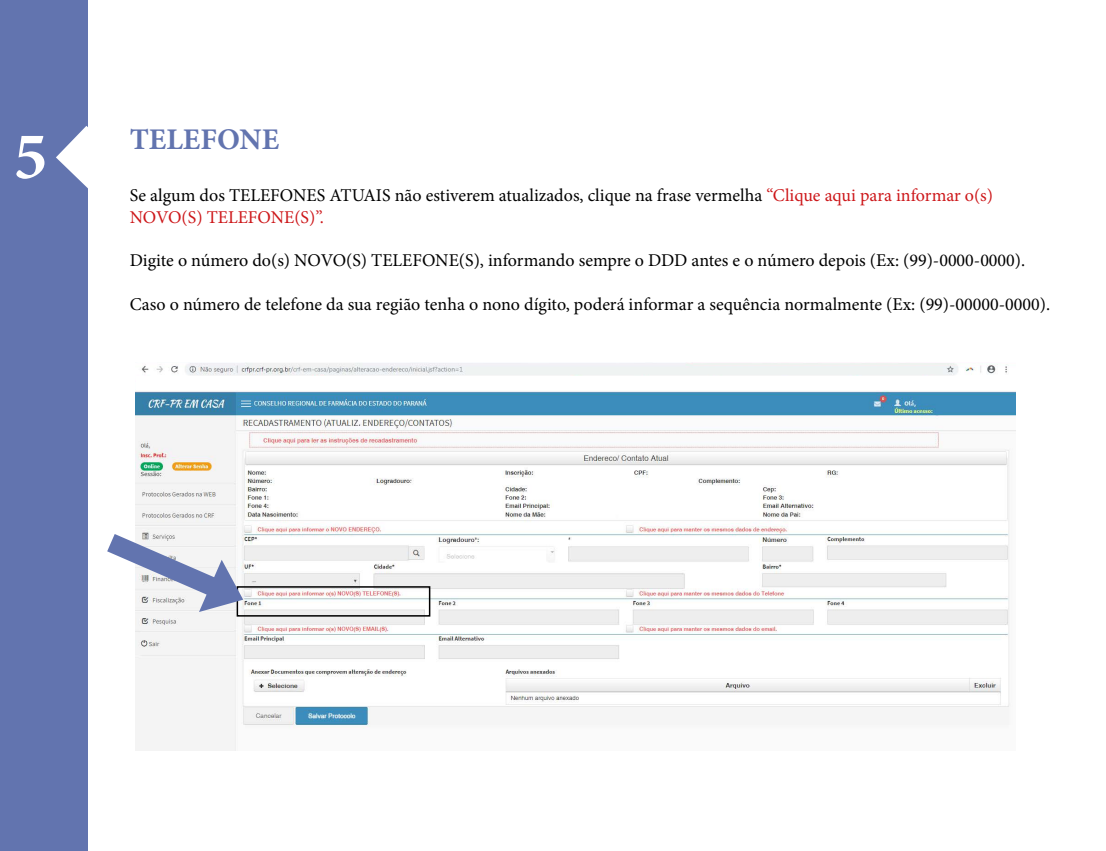
<style>
.page{position:relative;width:1106px;height:851px;background:#fff}
.page>*{position:absolute;margin:0;border:0;box-sizing:border-box;transform-origin:0 0}
.t1{font:700 67.5px "Minion Pro";color:#fff}
.t2{font:700 30px "Minion Pro";color:#6274af}
.t3{font:18px/21.6px "Minion Pro";color:#000}
.s1{color:#cd171a}
</style>
<div class="page">
<div style="left:0;top:0;width:87px;height:850px;background:#6274af"></div>
<svg style="left:56px;top:126px;width:32px;height:62px"></svg>
<img style="left:135px;top:362px;width:880px;height:388px">
<div style="left:237px;top:586px;width:193px;height:30px;border:2px solid #000"></div>
<svg style="left:107px;top:534px;width:136px;height:78px"></svg>
<div style="left:136px;top:376px;width:879px;height:14px;background:#fff"></div>
<h1 class="t1" style="left:14px;top:109px;width:35px">5</h1>
<h2 class="t2" style="left:130px;top:118px;width:151px">TELEFONE</h2>
<p class="t3" style="left:130px;top:185px;width:865px">Se algum dos TELEFONES ATUAIS não estiverem atualizados, clique na frase vermelha <span class="s1">“Clique aqui para informar o(s)<br>NOVO(S) TELEFONE(S)”.</span></p>
<p class="t3" style="left:130px;top:250px;width:897px">Digite o número do(s) NOVO(S) TELEFONE(S), informando sempre o DDD antes e o número depois (Ex: (99)-0000-0000).</p>
<p class="t3" style="left:130px;top:293px;width:922px">Caso o número de telefone da sua região tenha o nono dígito, poderá informar a sequência normalmente (Ex: (99)-00000-0000).</p>
</div>
